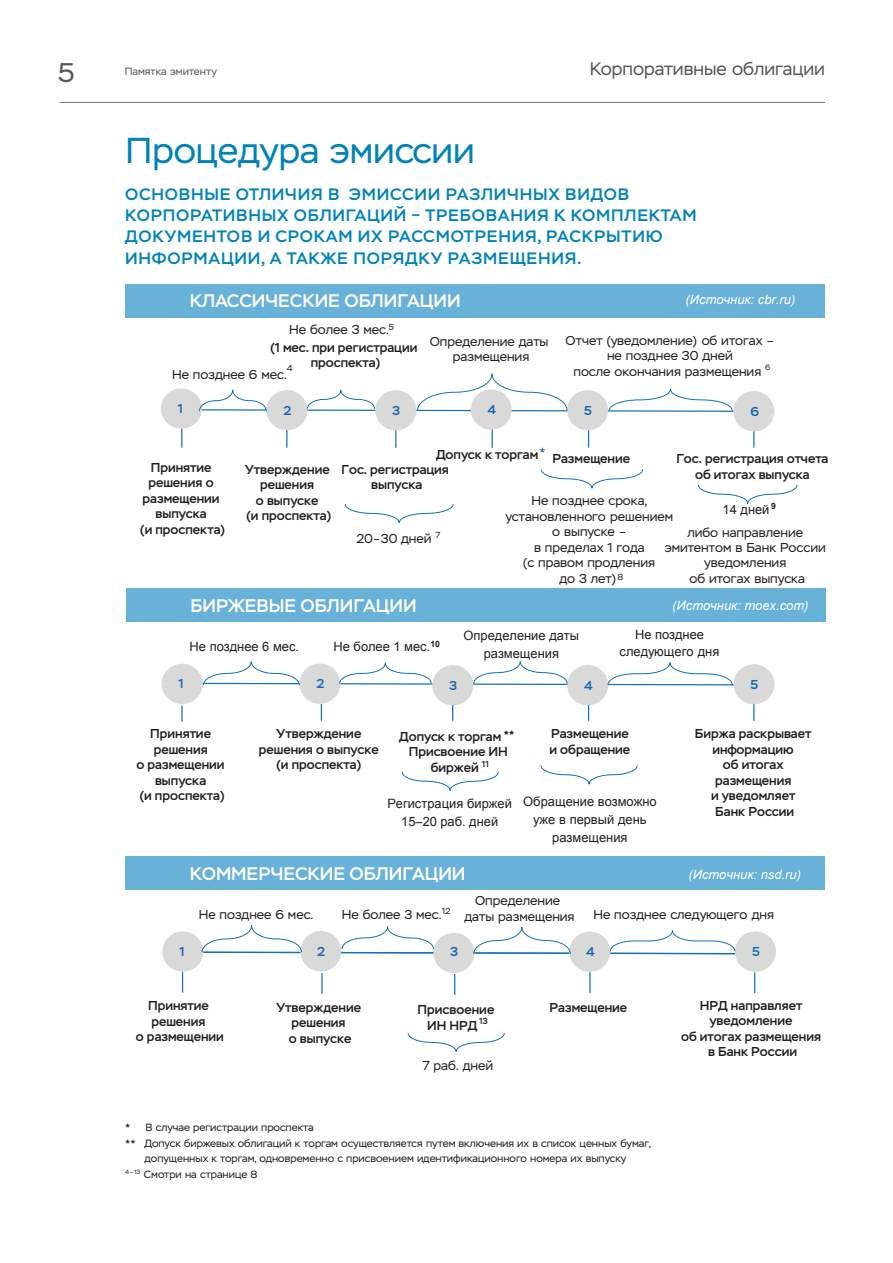
<style>
.page{position:relative;width:893px;height:1263px;background:#fff}
.page>*{position:absolute;margin:0;border:0;box-sizing:border-box;transform-origin:0 0}
.t1{font:36px "Stem";color:#0082ba}
.t2{font:27px "Stem";color:#57585a}
.t3{font:500 18.15px "Stem";color:#fff}
.t4{font:18px "Stem";color:#57585a}
.t5{font:500 16.5px/21.3px "Stem";letter-spacing:.045em;color:#0082ba}
.t6{font:500 12.9px/15.5px "Stem";color:#231f20;text-align:center}
.t7{font:12.9px/15.5px "Stem";color:#231f20;text-align:center}
.t8{font:12.9px/17.9px "Arial";color:#231f20;text-align:center}
.t9{font:italic 12.9px "Arial";color:#fff}
.t10{font:500 12.9px "Stem";color:#1965b0}
.t11{font:500 12.9px "Stem";color:#1371b9}
.t12{font:10.5px "Stem";color:#231f20}
.t13{font:10.5px "Stem";color:#57585a}
.t14{font:8.7px "Stem";color:#231f20}
.s1{font-weight:400}
.s2{font-family:"Arial";font-weight:400;font-size:15.6px;color:#1965b0}
</style>
<div class="page">
<hr style="left:60px;top:102px;width:765px;height:1px;background:#76787b">
<svg style="left:181px;top:429px;width:1px;height:19px"></svg>
<svg style="left:286px;top:430px;width:1px;height:18px"></svg>
<svg style="left:395px;top:430px;width:1px;height:18px"></svg>
<svg style="left:588px;top:430px;width:1px;height:18px"></svg>
<svg style="left:753px;top:431px;width:1px;height:17px"></svg>
<svg style="left:492px;top:430px;width:1px;height:18px"></svg>
<div style="left:161px;top:388px;width:41px;height:41px;background:#d9d9d8;border-radius:50%"></div>
<div style="left:266px;top:390px;width:41px;height:40px;background:#d9d9d8;border-radius:50%"></div>
<div style="left:375px;top:390px;width:41px;height:40px;background:#d9d9d8;border-radius:50%"></div>
<div style="left:567px;top:390px;width:41px;height:40px;background:#d9d9d8;border-radius:50%"></div>
<div style="left:733px;top:391px;width:41px;height:40px;background:#d9d9d8;border-radius:50%"></div>
<svg style="left:344px;top:504px;width:110px;height:20px"></svg>
<svg style="left:698px;top:485px;width:100px;height:19px"></svg>
<svg style="left:540px;top:469px;width:104px;height:20px"></svg>
<div style="left:125px;top:284px;width:700px;height:33px;background:#68b1d8"></div>
<div style="left:162px;top:664px;width:41px;height:40px;background:#d9d9d8;border-radius:50%"></div>
<div style="left:299px;top:663px;width:41px;height:41px;background:#d9d9d8;border-radius:50%"></div>
<div style="left:432px;top:665px;width:41px;height:40px;background:#d9d9d8;border-radius:50%"></div>
<div style="left:567px;top:665px;width:41px;height:40px;background:#d9d9d8;border-radius:50%"></div>
<div style="left:734px;top:664px;width:40px;height:40px;background:#d9d9d8;border-radius:50%"></div>
<svg style="left:181px;top:705px;width:2px;height:17px"></svg>
<svg style="left:321px;top:704px;width:1px;height:17px"></svg>
<svg style="left:452px;top:705px;width:1px;height:16px"></svg>
<svg style="left:588px;top:705px;width:1px;height:16px"></svg>
<svg style="left:753px;top:704px;width:1px;height:17px"></svg>
<svg style="left:401px;top:771px;width:98px;height:20px"></svg>
<svg style="left:540px;top:765px;width:98px;height:20px"></svg>
<div style="left:126px;top:588px;width:699px;height:34px;background:#68b1d8"></div>
<div style="left:125px;top:857px;width:700px;height:33px;background:#68b1d8"></div>
<div style="left:162px;top:931px;width:41px;height:41px;background:#d9d9d8;border-radius:50%"></div>
<div style="left:300px;top:931px;width:41px;height:40px;background:#d9d9d8;border-radius:50%"></div>
<div style="left:433px;top:933px;width:41px;height:40px;background:#d9d9d8;border-radius:50%"></div>
<div style="left:569px;top:931px;width:41px;height:41px;background:#d9d9d8;border-radius:50%"></div>
<svg style="left:182px;top:972px;width:1px;height:20px"></svg>
<svg style="left:321px;top:973px;width:2px;height:21px"></svg>
<svg style="left:454px;top:974px;width:1px;height:21px"></svg>
<svg style="left:589px;top:972px;width:2px;height:21px"></svg>
<div style="left:735px;top:931px;width:41px;height:41px;background:#d9d9d8;border-radius:50%"></div>
<svg style="left:754px;top:972px;width:1px;height:21px"></svg>
<svg style="left:407px;top:1033px;width:98px;height:19px"></svg>
<svg style="left:162px;top:661px;width:602px;height:25px"></svg>
<svg style="left:162px;top:925px;width:605px;height:30px"></svg>
<div style="left:471px;top:389px;width:41px;height:41px;background:#d9d9d8;border-radius:50%"></div>
<svg style="left:161px;top:373px;width:614px;height:40px"></svg>
<h2 class="t2" style="left:58px;top:56px;width:18px">5</h2>
<p class="t13" style="left:125px;top:66px;width:94px">Памятка эмитенту</p>
<h3 class="t4" style="left:590px;top:58px;width:237px">Корпоративные облигации</h3>
<h1 class="t1" style="left:126px;top:129px;width:351px">Процедура эмиссии</h1>
<p class="t5" style="left:125px;top:184px;width:573px">основные отличия в эмиссии различных видов Корпоративных облигаций – требования К КомплеКтам доКументов и сроКам их рассмотрения, расКрытию информации, а таКже порядКу размещения.</p>
<h3 class="t3" style="left:190px;top:290px;width:272px">КЛАССИЧЕСКИЕ ОБЛИГАЦИИ</h3>
<p class="t6" style="left:270px;top:321px;width:148px;line-height:17.9px"><span class="s1">Не более 3 мес.</span><sup>5<br></sup>(1 мес. при регистрации</p>
<p class="t6" style="left:311px;top:355px;width:71px">проспекта)</p>
<p class="t14" style="left:287px;top:363px;width:7px">4</p>
<p class="t7" style="left:172px;top:367px;width:116px">Не позднее 6 мес.</p>
<p class="t7" style="left:430px;top:334px;width:120px">Определение даты размещения</p>
<p class="t9" style="left:686px;top:291px;width:111px">(Источник: cbr.ru)</p>
<p class="t7" style="left:566px;top:333px;width:210px">Отчет (уведомление) об итогах – не позднее 30 дней<br>после окончания размещения <sup>6</sup></p>
<p class="t10" style="left:178px;top:401px;width:7px">1</p>
<p class="t10" style="left:283px;top:402px;width:9px">2</p>
<p class="t10" style="left:392px;top:402px;width:9px">3</p>
<p class="t10" style="left:584px;top:402px;width:9px">5</p>
<p class="t10" style="left:750px;top:403px;width:10px">6</p>
<p class="t10" style="left:488px;top:402px;width:10px">4</p>
<p class="t6" style="left:436px;top:447px;width:111px">Допуск к торгам<span class="s2">*</span></p>
<p class="t6" style="left:552px;top:451px;width:79px">Размещение</p>
<p class="t6" style="left:676px;top:451px;width:154px">Гос. регистрация отчета об итогах выпуска</p>
<p class="t6" style="left:140px;top:460px;width:86px">Принятие решения о размещении выпуска<br>(и проспекта)</p>
<p class="t6" style="left:245px;top:461px;width:88px">Утверждение решения<br>о выпуске<br>(и проспекта)</p>
<p class="t6" style="left:342px;top:461px;width:109px">Гос. регистрация выпуска</p>
<p class="t7" style="left:505px;top:493px;width:169px">Не позднее срока, установленного решением о выпуске –<br>в пределах 1 года<br>(с правом продления<br>до 3 лет) <sup>8</sup></p>
<p class="t8" style="left:723px;top:501px;width:55px">14 дней <sup>9</sup></p>
<p class="t7" style="left:665px;top:524px;width:163px">либо направление эмитентом в Банк России уведомления<br>об итогах выпуска</p>
<p class="t7" style="left:356px;top:531px;width:86px">20–30 дней <sup>7</sup></p>
<h3 class="t3" style="left:190px;top:594px;width:228px">БИРЖЕВЫЕ ОБЛИГАЦИИ</h3>
<p class="t9" style="left:672px;top:597px;width:138px">(Источник: moex.com)</p>
<p class="t8" style="left:333px;top:637px;width:108px">Не более 1 мес.<sup>10</sup></p>
<p class="t8" style="left:620px;top:625px;width:101px">Не позднее следующего дня</p>
<p class="t8" style="left:463px;top:626px;width:117px">Определение даты размещения</p>
<p class="t8" style="left:190px;top:637px;width:111px">Не позднее 6 мес.</p>
<p class="t10" style="left:179px;top:676px;width:7px">1</p>
<p class="t11" style="left:316px;top:676px;width:9px">2</p>
<p class="t10" style="left:449px;top:677px;width:9px">3</p>
<p class="t10" style="left:584px;top:677px;width:10px">4</p>
<p class="t10" style="left:750px;top:676px;width:9px">5</p>
<p class="t6" style="left:137px;top:726px;width:90px">Принятие решения<br>о размещении выпуска<br>(и проспекта)</p>
<p class="t6" style="left:259px;top:726px;width:121px">Утверждение решения о выпуске (и проспекта)</p>
<p class="t6" style="left:399px;top:729px;width:117px">Допуск к торгам <sup>**<br></sup>Присвоение ИН биржей <sup>11</sup></p>
<p class="t6" style="left:549px;top:726px;width:82px;text-align:left">Размещение и обращение</p>
<p class="t6" style="left:695px;top:726px;width:118px">Биржа раскрывает информацию<br>об итогах размещения<br>и уведомляет<br>Банк России</p>
<p class="t8" style="left:523px;top:793px;width:135px">Обращение возможно уже в первый день размещения</p>
<p class="t8" style="left:387px;top:795px;width:126px">Регистрация биржей<br>15–20 раб. дней</p>
<h3 class="t3" style="left:190px;top:863px;width:277px">КОММЕРЧЕСКИЕ ОБЛИГАЦИИ</h3>
<p class="t7" style="left:199px;top:907px;width:116px">Не позднее 6 мес.</p>
<p class="t7" style="left:342px;top:907px;width:110px">Не более 3 мес.<sup>12</sup></p>
<p class="t7" style="left:464px;top:893px;width:112px">Определение даты размещения</p>
<p class="t9" style="left:688px;top:866px;width:114px">(Источник: nsd.ru)</p>
<p class="t7" style="left:593px;top:907px;width:182px">Не позднее следующего дня</p>
<p class="t10" style="left:179px;top:943px;width:7px">1</p>
<p class="t10" style="left:317px;top:943px;width:9px">2</p>
<p class="t10" style="left:450px;top:943px;width:9px">3</p>
<p class="t10" style="left:586px;top:943px;width:10px">4</p>
<p class="t6" style="left:136px;top:998px;width:90px">Принятие решения<br>о размещении</p>
<p class="t6" style="left:276px;top:999px;width:87px">Утверждение решения<br>о выпуске</p>
<p class="t6" style="left:418px;top:1002px;width:78px">Присвоение<br>ИН НРД <sup>13</sup></p>
<p class="t6" style="left:550px;top:1000px;width:79px">Размещение</p>
<p class="t7" style="left:422px;top:1058px;width:72px">7 раб. дней</p>
<p class="t12" style="left:125px;top:1121px;width:190px">* В случае регистрации проспекта</p>
<p class="t12" style="left:125px;top:1137px;width:527px">** Допуск биржевых облигаций к торгам осуществляется путем включения их в cписок ценных бумаг,</p>
<p class="t12" style="left:145px;top:1152px;width:483px">допущенных к торгам, одновременно с присвоением идентификационного номера их выпуску</p>
<p class="t12" style="left:125px;top:1168px;width:134px"><sup>4—13</sup> Смотри на странице 8</p>
<p class="t11" style="left:752px;top:943px;width:9px">5</p>
<p class="t6" style="left:681px;top:998px;width:141px">НРД направляет уведомление<br>об итогах размещения в Банк России</p>
</div>
